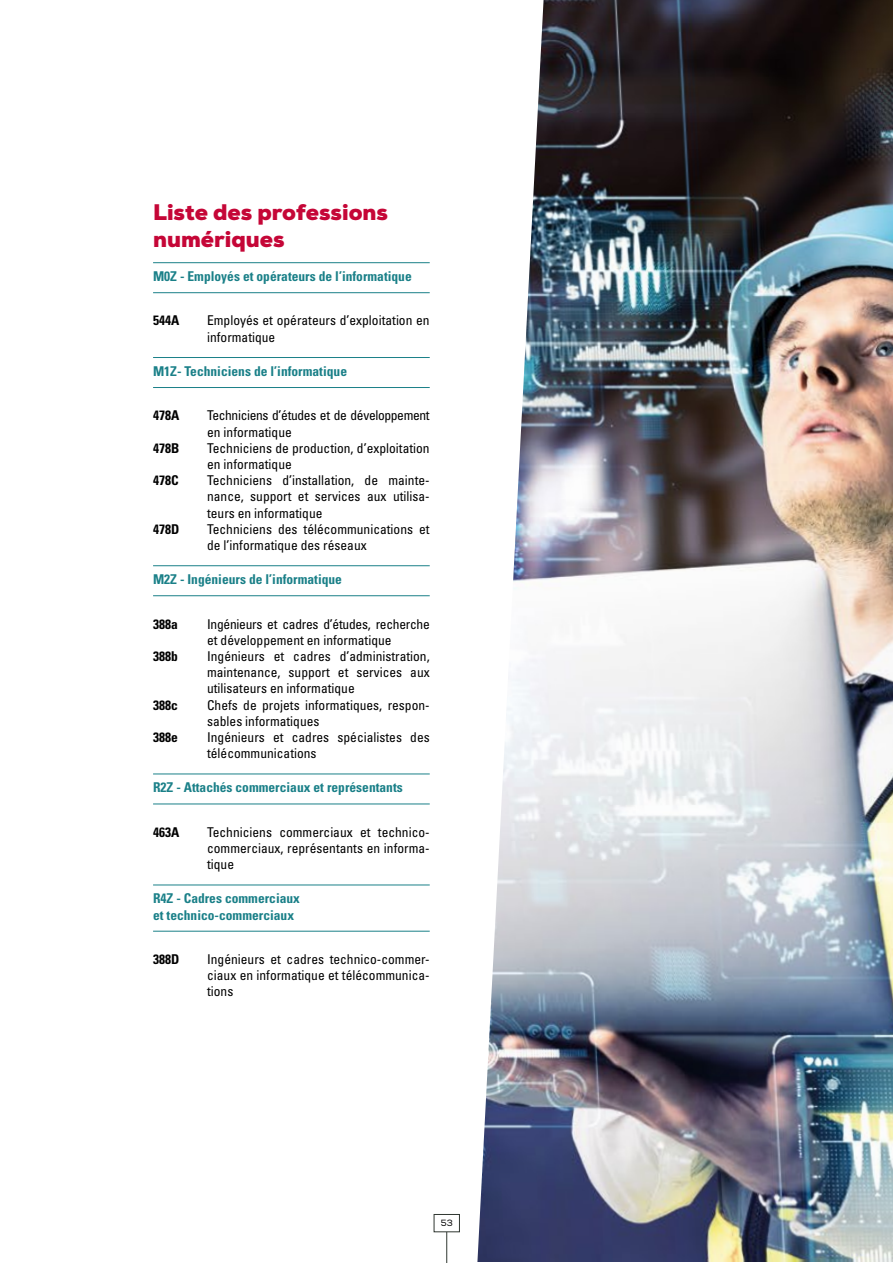
<style>
.page{position:relative;width:893px;height:1263px;background:#fff}
.page>*{position:absolute;margin:0;border:0;box-sizing:border-box;transform-origin:0 0}
.t1{font:900 22.5px/27px "Nexa";color:#c50637}
.t2{font:condensed 13.5px/16.2px "Univers";color:#000}
.t3{font:700 condensed 13.5px/16.2px "Univers";color:#1a8088}
.t4{font:condensed 13.5px/16.2px "Univers";letter-spacing:-.02em;color:#000}
.t5{font:condensed 13.5px/16.2px "Univers";letter-spacing:-.025em;color:#000}
.t6{font:700 condensed 13.5px "Univers";color:#000}
.t7{font:9px "Nexa";color:#000}
</style>
<div class="page">
<hr style="left:446px;top:1232px;width:1px;height:31px;background:#303731">
<div style="left:434px;top:1214px;width:26px;height:18px;border:1px solid #303731"></div>
<hr style="left:153px;top:262px;width:277px;height:1px;background:#1a8088">
<hr style="left:153px;top:292px;width:277px;height:1px;background:#1a8088">
<hr style="left:153px;top:357px;width:277px;height:1px;background:#1a8088">
<hr style="left:153px;top:387px;width:277px;height:1px;background:#1a8088">
<hr style="left:153px;top:565px;width:277px;height:1px;background:#1a8088">
<hr style="left:153px;top:595px;width:277px;height:1px;background:#1a8088">
<hr style="left:153px;top:773px;width:277px;height:1px;background:#1a8088">
<hr style="left:153px;top:803px;width:277px;height:1px;background:#1a8088">
<hr style="left:153px;top:884px;width:277px;height:1px;background:#1a8088">
<hr style="left:153px;top:931px;width:277px;height:1px;background:#1a8088">
<img style="left:477px;top:0;width:416px;height:1262px">
<h1 class="t1" style="left:153px;top:199px;width:236px">Liste des professions numériques</h1>
<p class="t3" style="left:153px;top:268px;width:260px">M0Z - Employés et opérateurs de l’informatique</p>
<p class="t6" style="left:153px;top:312px;width:28px">544A</p>
<p class="t2" style="left:207px;top:312px;width:224px">Employés et opérateurs d’exploitation en informatique</p>
<p class="t3" style="left:153px;top:363px;width:195px">M1Z- Techniciens de l’informatique</p>
<p class="t6" style="left:153px;top:407px;width:28px">478A</p>
<p class="t5" style="left:207px;top:407px;width:224px">Techniciens d’études et de développement en informatique</p>
<p class="t6" style="left:153px;top:440px;width:28px">478B</p>
<p class="t2" style="left:207px;top:440px;width:224px">Techniciens de production, d’exploitation en informatique</p>
<p class="t6" style="left:153px;top:472px;width:27px">478C</p>
<p class="t2" style="left:207px;top:472px;width:224px;text-align:justify">Techniciens d’installation, de mainte&shy;nance, support et services aux utilisa&shy;teurs en informatique</p>
<p class="t6" style="left:153px;top:521px;width:28px">478D</p>
<p class="t2" style="left:207px;top:521px;width:224px">Techniciens des télécommunications et de l’informatique des réseaux</p>
<p class="t3" style="left:153px;top:571px;width:190px">M2Z - Ingénieurs de l’informatique</p>
<p class="t6" style="left:153px;top:615px;width:26px">388a</p>
<p class="t4" style="left:207px;top:615px;width:224px">Ingénieurs et cadres d’études, recherche et développement en informatique</p>
<p class="t6" style="left:153px;top:648px;width:26px">388b</p>
<p class="t2" style="left:207px;top:648px;width:224px;text-align:justify">Ingénieurs et cadres d’administration, maintenance, support et services aux utilisateurs en informatique</p>
<p class="t6" style="left:153px;top:696px;width:26px">388c</p>
<p class="t2" style="left:207px;top:696px;width:224px">Chefs de projets informatiques, respon&shy;sables informatiques</p>
<p class="t6" style="left:153px;top:729px;width:26px">388e</p>
<p class="t2" style="left:207px;top:729px;width:224px">Ingénieurs et cadres spécialistes des télécommunications</p>
<p class="t3" style="left:153px;top:779px;width:251px">R2Z - Attachés commerciaux et représentants</p>
<p class="t6" style="left:153px;top:824px;width:28px">463A</p>
<p class="t2" style="left:207px;top:824px;width:224px;text-align:justify">Techniciens commerciaux et technico&shy;commerciaux, représentants en informa&shy;tique</p>
<p class="t3" style="left:153px;top:890px;width:148px">R4Z - Cadres commerciaux et technico-commerciaux</p>
<p class="t6" style="left:153px;top:951px;width:28px">388D</p>
<p class="t2" style="left:207px;top:951px;width:224px;text-align:justify">Ingénieurs et cadres technico-commer&shy;ciaux en informatique et télécommunica&shy;tions</p>
<p class="t7" style="left:441px;top:1217px;width:13px">53</p>
</div>
